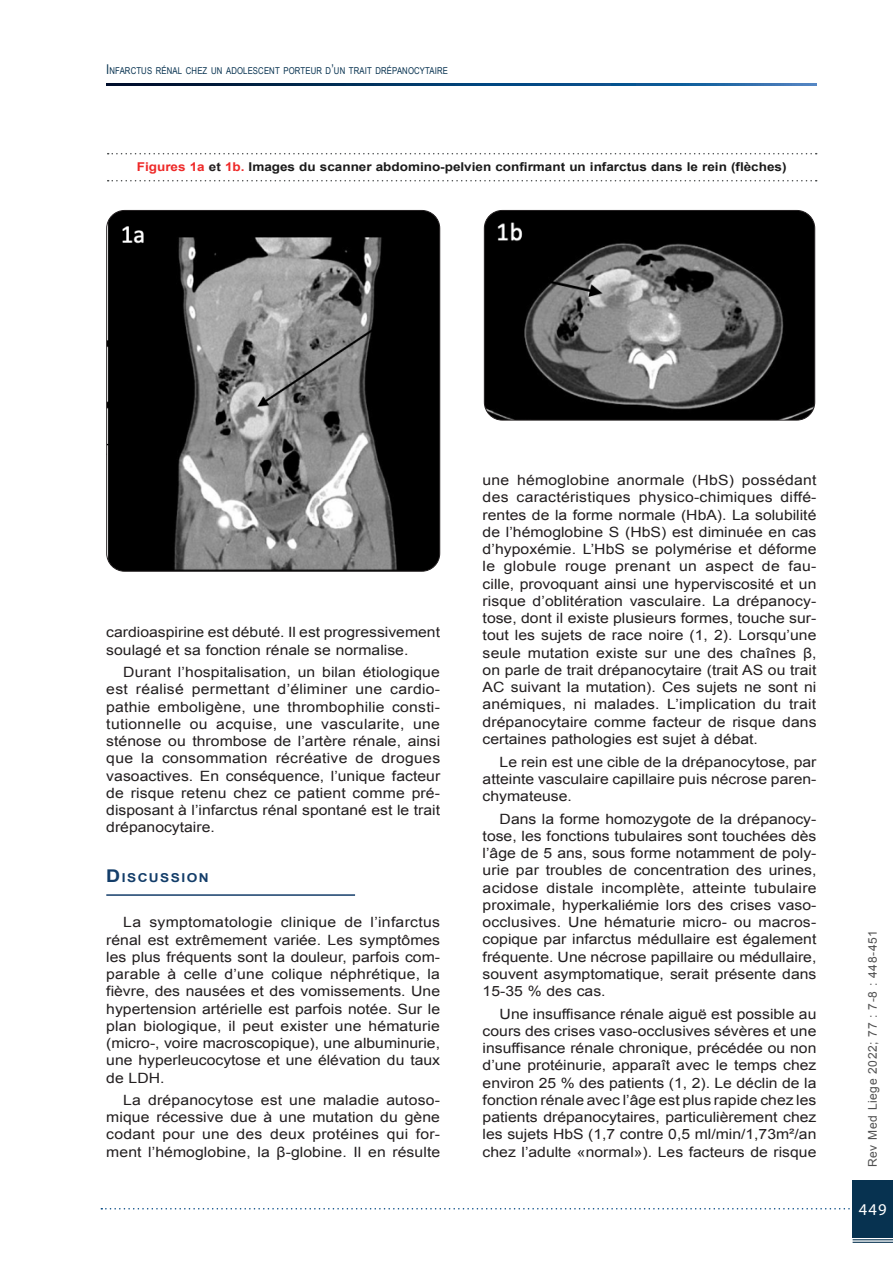
<style>
.page{position:relative;width:893px;height:1263px;background:#fff}
.page>*{position:absolute;margin:0;border:0;box-sizing:border-box;transform-origin:0 0}
.t1{font:16.5px "Myriad Pro";color:#fff}
.Texte_2020{font:14.1px/17.2px "Arial";color:#231f20;text-align:justify;scale:1.11 1}
.Titre_1_2020{font:700 12.3px "Arial";letter-spacing:.105em;color:#133d69;scale:1.11 1}
.Légendes_Tab_et_Fig{font:700 12.15px "Arial";color:#1a1a1a;scale:1.11 1}
.t2{font:12px "Arial";letter-spacing:.05em;color:#505050}
.t3{font:9.45px "Arial Narrow";letter-spacing:.015em;color:#073250}
.s1{font-size:13.5px}
.s2{color:#ee2928}
.s3{color:#231f20}
.s4{font-size:17.55px}
</style>
<div class="page">
<svg style="left:101px;top:1208px;width:752px;height:1px"></svg>
<div style="left:853px;top:1180px;width:40px;height:57px;background:#073250"></div>
<hr style="left:853px;top:1239px;width:40px;height:1px;background:#073250">
<hr style="left:853px;top:1242px;width:40px;height:1px;background:#073250">
<svg style="left:106px;top:84px;width:710px;height:1px"></svg>
<hr style="left:106px;top:894px;width:249px;height:2px;background:#133d69">
<img style="left:108px;top:210px;width:332px;height:361px">
<div style="left:106px;top:210px;width:334px;height:362px;border:1px solid #231f20;border-radius:18px"></div>
<img style="left:484px;top:210px;width:331px;height:210px">
<div style="left:484px;top:210px;width:331px;height:210px;border:1px solid #231f20;border-radius:18px"></div>
<svg style="left:108px;top:153px;width:709px;height:1px"></svg>
<svg style="left:108px;top:180px;width:709px;height:1px"></svg>
<p class="t3" style="left:106px;top:63px;width:343px"><span class="s1">I</span>NFARCTUS RÉNAL CHEZ UN ADOLESCENT PORTEUR D<span class="s1">’</span>UN TRAIT DRÉPANOCYTAIRE</p>
<p class="Légendes_Tab_et_Fig" style="left:137px;top:159px;width:587px"><span class="s2">Figures 1a</span> <span class="s3">et</span> <span class="s2">1b.</span> Images du scanner abdomino-pelvien confirmant un infarctus dans le rein (flèches)</p>
<p class="Texte_2020" style="left:106px;top:624px;width:302px">cardioaspirine est débuté. Il est progressivement soulagé et sa fonction rénale se normalise.</p>
<p class="Texte_2020" style="left:106px;top:664px;width:302px;text-indent:17px">Durant l’hospitalisation, un bilan étiologique est réalisé permettant d’éliminer une cardio&shy;pathie emboligène, une thrombophilie consti&shy;tutionnelle ou acquise, une vascularite, une sténose ou thrombose de l’artère rénale, ainsi que la consommation récréative de drogues vasoactives. En conséquence, l’unique facteur de risque retenu chez ce patient comme pré&shy;disposant à l’infarctus rénal spontané est le trait drépanocytaire.</p>
<p class="Titre_1_2020" style="left:106px;top:869px;width:94px"><span class="s4">D</span>ISCUSSION</p>
<p class="Texte_2020" style="left:106px;top:914px;width:302px;text-indent:17px">La symptomatologie clinique de l’infarctus rénal est extrêmement variée. Les symptômes les plus fréquents sont la douleur, parfois com&shy;parable à celle d’une colique néphrétique, la fièvre, des nausées et des vomissements. Une hypertension artérielle est parfois notée. Sur le plan biologique, il peut exister une hématurie (micro-, voire macroscopique), une albuminurie, une hyperleucocytose et une élévation du taux de LDH.</p>
<p class="Texte_2020" style="left:106px;top:1091px;width:302px;text-indent:17px">La drépanocytose est une maladie autoso&shy;mique récessive due à une mutation du gène codant pour une des deux protéines qui for&shy;ment l’hémoglobine, la β-globine. Il en résulte</p>
<p class="Texte_2020" style="left:483px;top:472px;width:302px">une hémoglobine anormale (HbS) possédant des caractéristiques physico-chimiques diffé&shy;rentes de la forme normale (HbA). La solubilité de l’hémoglobine S (HbS) est diminuée en cas d’hypoxémie. L’HbS se polymérise et déforme le globule rouge prenant un aspect de fau&shy;cille, provoquant ainsi une hyperviscosité et un risque d’oblitération vasculaire. La drépanocy&shy;tose, dont il existe plusieurs formes, touche sur&shy;tout les sujets de race noire (1, 2). Lorsqu’une seule mutation existe sur une des chaînes β, on parle de trait drépanocytaire (trait AS ou trait AC suivant la mutation). Ces sujets ne sont ni anémiques, ni malades. L’implication du trait drépanocytaire comme facteur de risque dans certaines pathologies est sujet à débat.</p>
<p class="Texte_2020" style="left:483px;top:753px;width:302px;text-indent:17px">Le rein est une cible de la drépanocytose, par atteinte vasculaire capillaire puis nécrose paren&shy;chymateuse.</p>
<p class="Texte_2020" style="left:483px;top:810px;width:302px;text-indent:17px">Dans la forme homozygote de la drépanocy&shy;tose, les fonctions tubulaires sont touchées dès l’âge de 5 ans, sous forme notamment de poly&shy;urie par troubles de concentration des urines, acidose distale incomplète, atteinte tubulaire proximale, hyperkaliémie lors des crises vaso&shy;occlusives. Une hématurie micro- ou macros&shy;copique par infarctus médullaire est également fréquente. Une nécrose papillaire ou médullaire, souvent asymptomatique, serait présente dans 15-35 % des cas.</p>
<p class="Texte_2020" style="left:483px;top:1005px;width:302px;text-indent:17px">Une insuffisance rénale aiguë est possible au cours des crises vaso-occlusives sévères et une insuffisance rénale chronique, précédée ou non d’une protéinurie, apparaît avec le temps chez environ 25 % des patients (1, 2). Le déclin de la fonction rénale avec l’âge est plus rapide chez les patients drépanocytaires, particulièrement chez les sujets HbS (1,7 contre 0,5 ml/min/1,73m²/an chez l’adulte «normal»). Les facteurs de risque</p>
<p class="t2" style="left:865px;top:1167px;width:239px;rotate:-90deg">Rev Med Liege 2022; 77 : 7-8 : 448-451</p>
<p class="t1" style="left:859px;top:1199px;width:29px">449</p>
</div>
